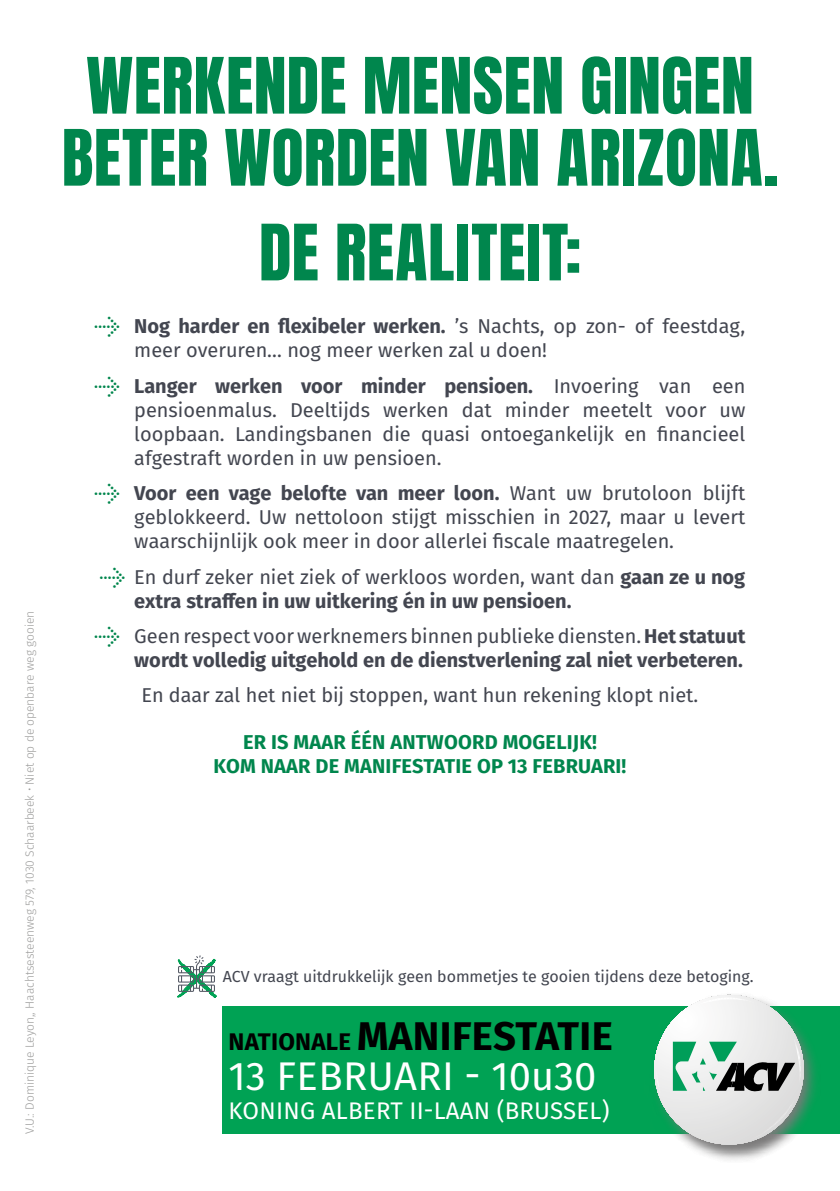
<style>
.page{position:relative;width:840px;height:1191px;background:#fff}
.page>*{position:absolute;margin:0;border:0;box-sizing:border-box;transform-origin:0 0}
.t1{font:66px/72px "Anton";letter-spacing:.005em;color:#00864d;text-align:center}
.t2{font:40px/40px "Fira Sans";color:#fff}
.t3{font:24px "Fira Sans";letter-spacing:.01em;color:#fff}
.t4{font:20px/24px "Fira Sans";color:#434650;text-align:justify}
.t5{font:700 20px/24px "Fira Sans";color:#434650}
.t6{font:700 20px/24px "Fira Sans";letter-spacing:.01em;color:#00864d;text-align:center}
.t7{font:16px "Fira Sans";color:#434650}
.t8{font:300 12px "Fira Sans";color:#9d9d9c}
.s1{font-family:"Arrowstfb";color:#00864d}
.s2{font-weight:700}
.s3{font-family:"Arrowstfb";font-weight:400;color:#00864d}
.s4{font-weight:400}
.s5{font-weight:700;font-size:24px;color:#000}
.s6{font-weight:700;color:#000}
</style>
<div class="page">
<svg style="left:177px;top:955px;width:40px;height:43px"></svg>
<div style="left:223px;top:1006px;width:616px;height:128px;background:#00a254"></div>
<svg style="left:654px;top:995px;width:149px;height:149px"></svg>
<p class="t8" style="left:21px;top:1134px;width:525px;rotate:-90deg">V.U.: Dominique Leyon,, Haachtsesteenweg 579, 1030 Schaarbeek • Niet op de openbare weg gooien</p>
<h1 class="t1" style="left:62px;top:55px;width:718px">WERKENDE MENSEN GINGEN<br>BETER WORDEN VAN ARIZONA.</h1>
<h1 class="t1" style="left:259px;top:222px;width:324px">DE REALITEIT:</h1>
<p class="t4" style="left:134px;top:314px;width:612px;text-indent:-40px"><span class="s1">G</span> <span class="s2">Nog harder en flexibeler werken.</span> ’s Nachts, op zon- of feestdag, meer overuren… nog meer werken zal u doen!</p>
<p class="t4" style="left:134px;top:373px;width:612px;text-indent:-40px"><span class="s1">G</span> <span class="s2">Langer werken voor minder pensioen.</span> Invoering van een pensioenmalus. Deeltijds werken dat minder meetelt voor uw loopbaan. Landingsbanen die quasi ontoegankelijk en financieel afgestraft worden in uw pensioen.</p>
<p class="t4" style="left:134px;top:481px;width:612px;text-indent:-40px"><span class="s1">G</span> <span class="s2">Voor een vage belofte van meer loon.</span> Want uw brutoloon blijft geblokkeerd. Uw nettoloon stijgt misschien in 2027, maar u levert waarschijnlijk ook meer in door allerlei fiscale maatregelen.</p>
<p class="t5" style="left:134px;top:563px;width:612px;text-indent:-34px"><span class="s3">G</span> <span class="s4">En durf zeker niet ziek of werkloos worden, want dan</span> gaan ze u nog extra straffen in uw uitkering én in uw pensioen.</p>
<p class="t5" style="left:94px;top:622px;width:652px;text-align:right"><span class="s3">G</span> <span class="s4">Geen respect voor werknemers binnen publieke diensten.</span> Het statuut wordt volledig uitgehold en de dienstverlening zal niet verbeteren.</p>
<p class="t4" style="left:141px;top:683px;width:558px">En daar zal het niet bij stoppen, want hun rekening klopt niet.</p>
<p class="t6" style="left:213px;top:728px;width:414px">ER IS MAAR ÉÉN ANTWOORD MOGELIJK!<br>KOM NAAR DE MANIFESTATIE OP 13 FEBRUARI!</p>
<p class="t7" style="left:223px;top:964px;width:532px">ACV vraagt uitdrukkelijk geen bommetjes te gooien tijdens deze betoging.</p>
<h2 class="t2" style="left:228px;top:1014px;width:385px"><span class="s5">NATIONALE</span> <span class="s6">MANIFESTATIE<br></span>13 FEBRUARI - 10u30</h2>
<p class="t3" style="left:228px;top:1092px;width:382px">KONING ALBERT II-LAAN (BRUSSEL)</p>
</div>
